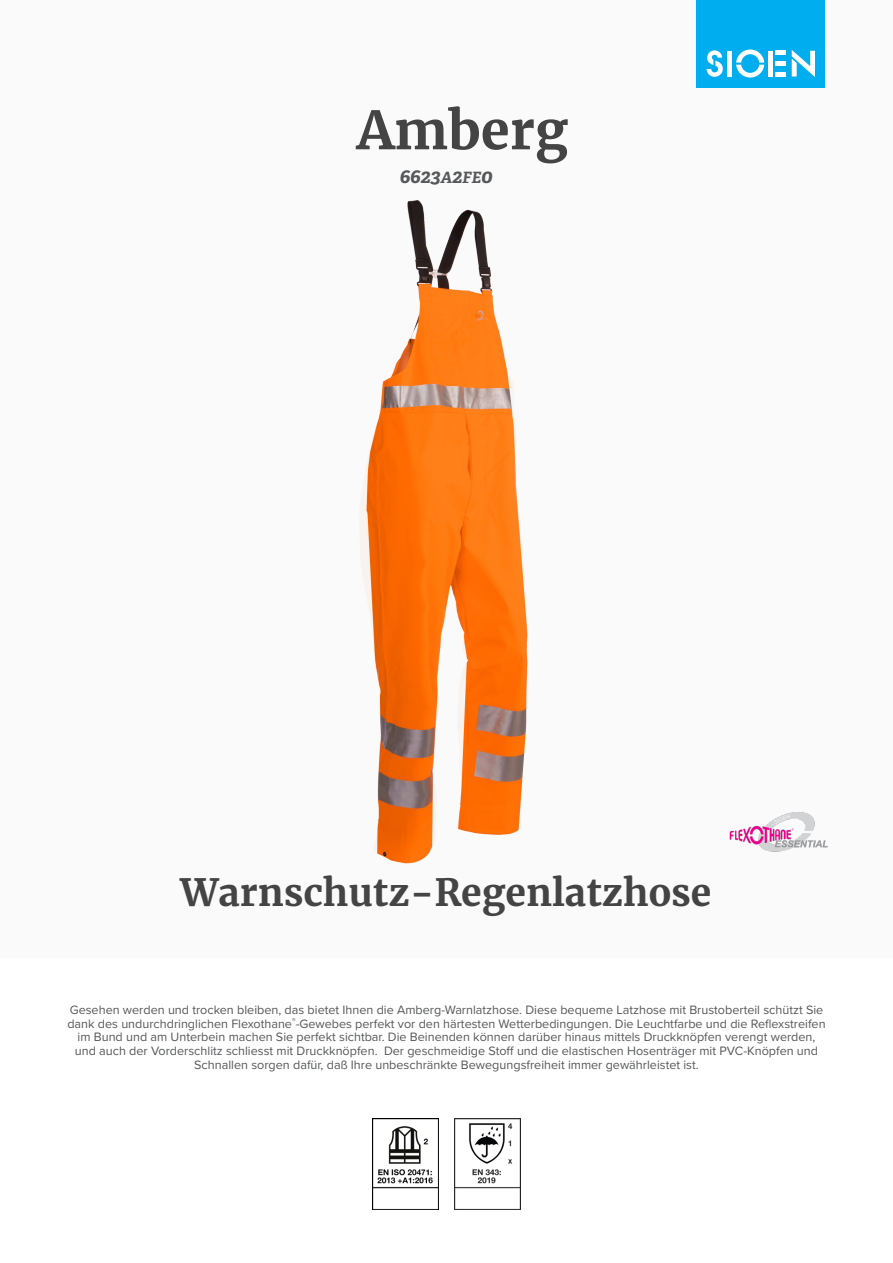
<style>
.page{position:relative;width:893px;height:1263px;background:#fff}
.page>*{position:absolute;margin:0;border:0;box-sizing:border-box;transform-origin:0 0}
.product_name{font:700 52.5px "Merriweather";color:#444}
.product_h2{font:700 37.5px "Merriweather";color:#444}
.product_ref{font:italic 700 19.5px "Adelle";color:#57585a}
.product_description{font:12.6px/13.6px "Proxima Nova";color:#57585a;text-align:center}
.s1{font-size:15.6px}
</style>
<div class="page">
<div style="left:0;top:0;width:893px;height:957px;background:#fafafa"></div>
<div style="left:697px;top:0;width:128px;height:88px;background:#00aeef"></div>
<svg style="left:707px;top:50px;width:16px;height:27px"></svg>
<svg style="left:736px;top:50px;width:28px;height:28px"></svg>
<div style="left:727px;top:51px;width:5px;height:26px;background:#fff"></div>
<div style="left:768px;top:51px;width:5px;height:26px;background:#fff"></div>
<div style="left:775px;top:72px;width:11px;height:5px;background:#fff"></div>
<div style="left:775px;top:61px;width:11px;height:5px;background:#fff"></div>
<hr style="left:775px;top:51px;width:11px;height:4px;background:#fff">
<svg style="left:792px;top:50px;width:23px;height:27px"></svg>
<img style="left:729px;top:812px;width:99px;height:40px">
<img style="left:372px;top:1118px;width:66px;height:92px">
<img style="left:454px;top:1118px;width:67px;height:92px">
<img style="left:360px;top:200px;width:168px;height:664px">
<p class="product_name" style="left:357px;top:97px;width:212px">Amberg</p>
<p class="product_ref" style="left:399px;top:164px;width:95px">6623<span class="s1">A</span>2<span class="s1">FE</span>0</p>
<p class="product_h2" style="left:180px;top:868px;width:533px">Warnschutz-Regenlatzhose</p>
<p class="product_description" style="left:67px;top:1002px;width:760px">Gesehen werden und trocken bleiben, das bietet Ihnen die Amberg-Warnlatzhose. Diese bequeme Latzhose mit Brustoberteil schützt Sie dank des undurchdringlichen Flexothane<sup>®</sup>-Gewebes perfekt vor den härtesten Wetterbedingungen. Die Leuchtfarbe und die Reflexstreifen im Bund und am Unterbein machen Sie perfekt sichtbar. Die Beinenden können darüber hinaus mittels Druckknöpfen verengt werden, und auch der Vorderschlitz schliesst mit Druckknöpfen. Der geschmeidige Stoff und die elastischen Hosenträger mit PVC-Knöpfen und Schnallen sorgen dafür, daß Ihre unbeschränkte Bewegungsfreiheit immer gewährleistet ist.</p>
</div>
